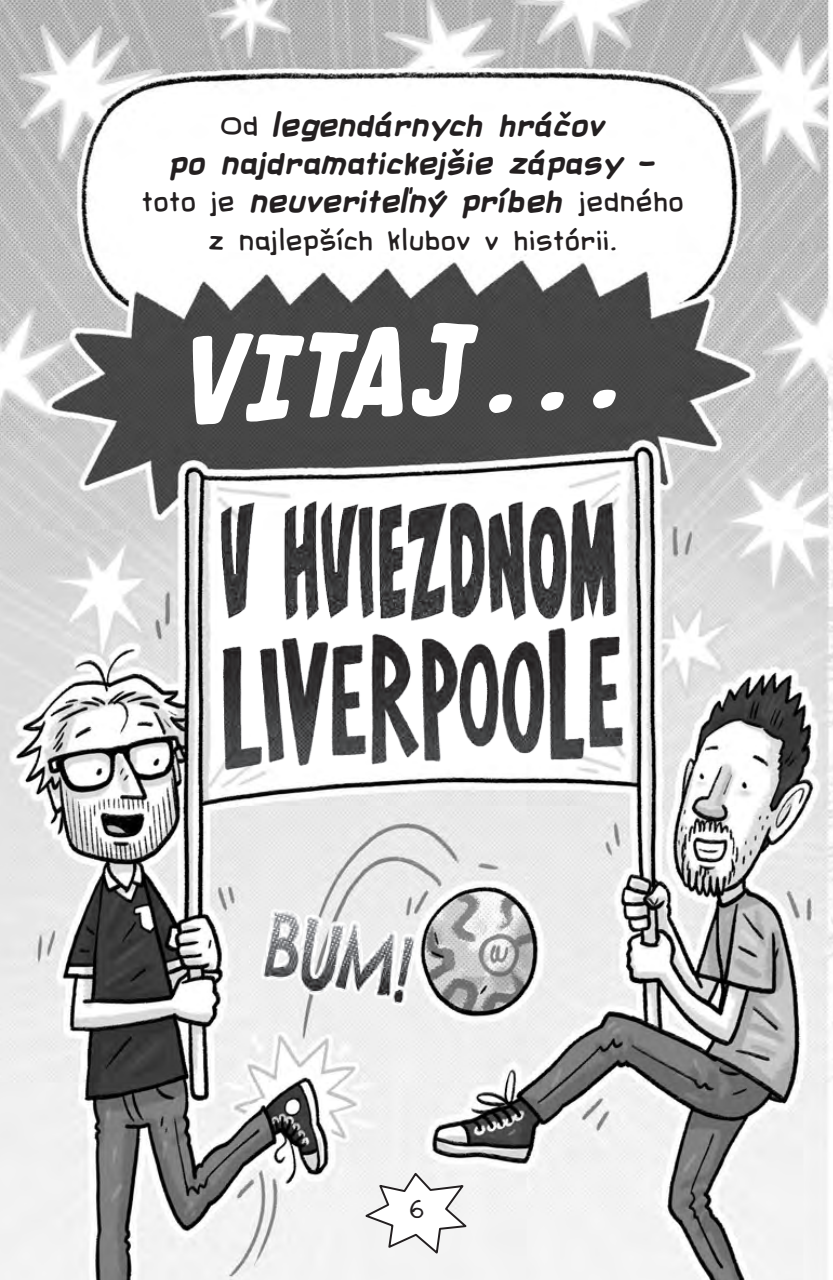
<style>
.page{position:relative;width:833px;height:1280px;background:#fff}
.page>*{position:absolute;margin:0;border:0;box-sizing:border-box;transform-origin:0 0}
.t1{font:italic 700 103.95px "Imaginary Friend BB";color:#fff}
.t2{font:700 27px/38.2px "Sunday Comics BBSK";letter-spacing:.02em;color:#231f20;text-align:center}
.t3{font:27px "Goodlife Sans";color:#231f20}
.s1{font-weight:400}
</style>
<div class="page">
<img style="left:0;top:0;width:833px;height:1279px">
<svg style="left:361px;top:1170px;width:109px;height:86px"></svg>
<img style="left:200px;top:462px;width:443px;height:325px">
<img style="left:255px;top:895px;width:168px;height:119px">
<svg style="left:0;top:1276px;width:3px;height:4px"></svg>
<p class="t2" style="left:142px;top:103px;width:543px"><span class="s1">Od</span> legendárnych hráčov<br>po najdramatickejšie zápasy - <span class="s1">toto je</span> neuveriteľný príbeh <span class="s1">jedného z najlepších klubov v histórii.</span></p>
<h1 class="t1" style="left:176px;top:303px;width:445px;rotate:-2deg">VITAJ . . .</h1>
<p class="t3" style="left:408px;top:1194px;width:18px">6</p>
</div>
